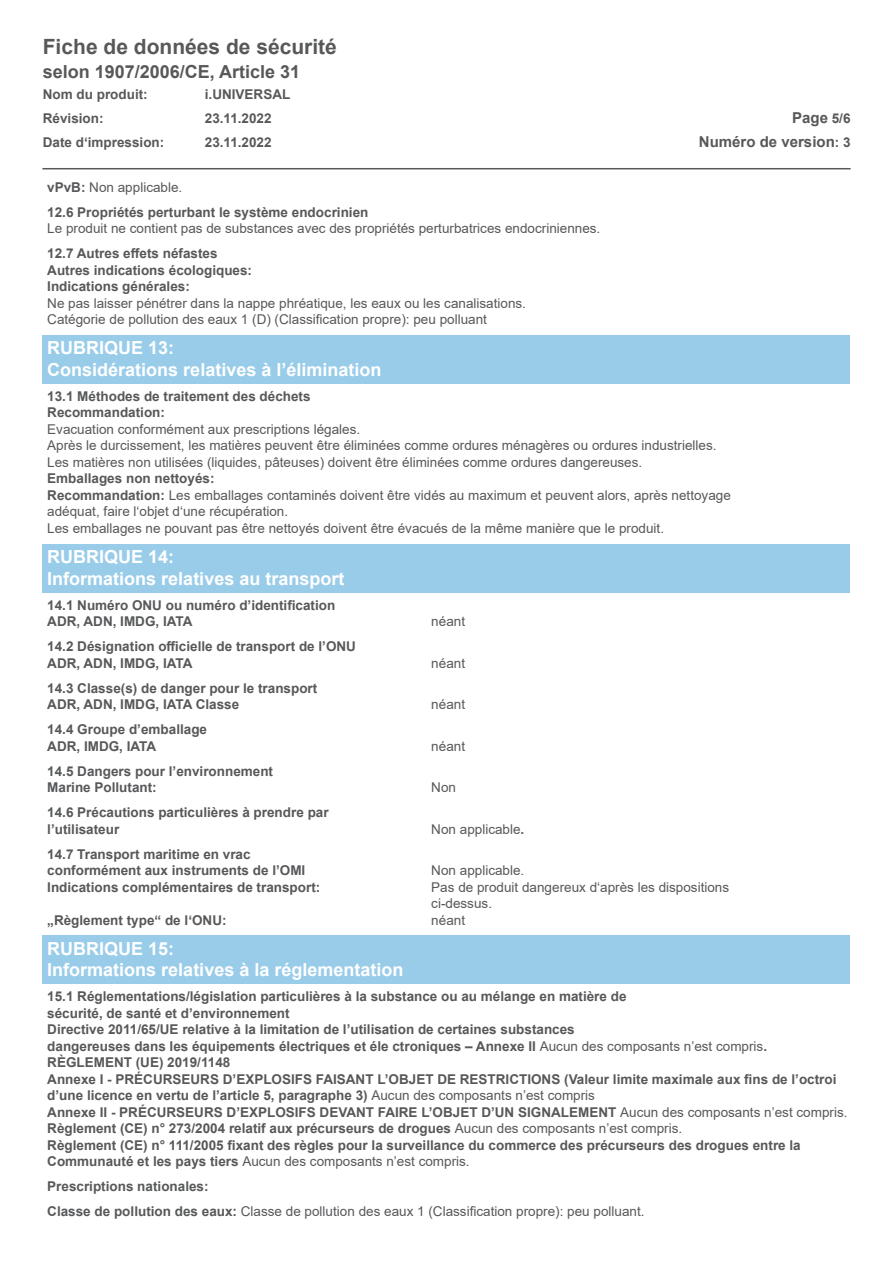
<style>
.page{position:relative;width:893px;height:1263px;background:#fff}
.page>*{position:absolute;margin:0;border:0;box-sizing:border-box;transform-origin:0 0}
.t1{font:700 21px "Arial";color:#57585a}
.t2{font:700 18px/21.6px "Arial";color:#fff}
.t3{font:700 18px "Arial";color:#57585a}
.t4{font:700 15px "Arial";color:#57585a}
.t5{font:700 13.5px/16.5px "Arial";color:#57585a}
.t6{font:13.5px/16.5px "Arial";color:#57585a}
.s1{font-size:13.5px}
.s2{font-weight:700}
.s3{font-weight:400}
</style>
<div class="page">
<hr style="left:42px;top:168px;width:809px;height:1px;background:#57585a">
<div style="left:43px;top:335px;width:807px;height:49px;background:#98cce9"></div>
<div style="left:43px;top:544px;width:807px;height:49px;background:#98cce9"></div>
<div style="left:43px;top:935px;width:807px;height:48px;background:#98cce9"></div>
<h1 class="t1" style="left:43px;top:31px;width:296px">Fiche de données de sécurité</h1>
<h2 class="t3" style="left:43px;top:59px;width:259px">selon 1907/2006/CE, Article 31</h2>
<p class="t5" style="left:43px;top:86px;width:106px">Nom du produit:</p>
<p class="t5" style="left:205px;top:86px;width:87px">i.UNIVERSAL</p>
<p class="t5" style="left:43px;top:110px;width:62px">Révision:</p>
<p class="t5" style="left:205px;top:110px;width:68px">23.11.2022</p>
<p class="t4" style="left:792px;top:107px;width:60px">Page <span class="s1">5/6</span></p>
<p class="t5" style="left:43px;top:134px;width:123px">Date d‘impression:</p>
<p class="t5" style="left:205px;top:134px;width:68px">23.11.2022</p>
<p class="t4" style="left:699px;top:131px;width:153px">Numéro de version<span class="s1">: 3</span></p>
<p class="t6" style="left:47px;top:179px;width:137px"><span class="s2">vPvB:</span> Non applicable.</p>
<p class="t6" style="left:47px;top:204px;width:555px"><span class="s2">12.6 Propriétés perturbant le système endocrinien<br></span>Le produit ne contient pas de substances avec des propriétés perturbatrices endocriniennes.</p>
<p class="t6" style="left:47px;top:245px;width:480px"><span class="s2">12.7 Autres effets néfastes<br>Autres indications écologiques:<br>Indications générales:<br></span>Ne pas laisser pénétrer dans la nappe phréatique, les eaux ou les canalisations.<br>Catégorie de pollution des eaux 1 (D) (Classification propre): peu polluant</p>
<p class="t2" style="left:47px;top:337px;width:336px">RUBRIQUE 13:<br>Considérations relatives à l’élimination</p>
<p class="t6" style="left:47px;top:388px;width:685px"><span class="s2">13.1 Méthodes de traitement des déchets<br>Recommandation:<br></span>Evacuation conformément aux prescriptions légales.<br>Après le durcissement, les matières peuvent être éliminées comme ordures ménagères ou ordures industrielles.<br>Les matières non utilisées (liquides, pâteuses) doivent être éliminées comme ordures dangereuses.<br><span class="s2">Emballages non nettoyés:<br>Recommandation:</span> Les emballages contaminés doivent être vidés au maximum et peuvent alors, après nettoyage adéquat, faire l‘objet d‘une récupération.<br>Les emballages ne pouvant pas être nettoyés doivent être évacués de la même manière que le produit.</p>
<p class="t2" style="left:47px;top:546px;width:299px">RUBRIQUE 14:<br>Informations relatives au transport</p>
<p class="t5" style="left:47px;top:597px;width:290px">14.1 Numéro ONU ou numéro d’identification<br>ADR, ADN, IMDG, IATA</p>
<p class="t6" style="left:431px;top:613px;width:35px">néant</p>
<p class="t5" style="left:47px;top:638px;width:310px">14.2 Désignation officielle de transport de l’ONU<br>ADR, ADN, IMDG, IATA</p>
<p class="t5" style="left:47px;top:680px;width:272px">14.3 Classe(s) de danger pour le transport<br>ADR, ADN, IMDG, IATA Classe</p>
<p class="t5" style="left:47px;top:721px;width:161px">14.4 Groupe d’emballage<br>ADR, IMDG, IATA</p>
<p class="t5" style="left:47px;top:763px;width:227px">14.5 Dangers pour l’environnement<br>Marine Pollutant:</p>
<p class="t5" style="left:47px;top:804px;width:283px">14.6 Précautions particulières à prendre par l’utilisateur</p>
<p class="t5" style="left:47px;top:846px;width:260px">14.7 Transport maritime en vrac conformément aux instruments de l’OMI</p>
<p class="t6" style="left:431px;top:654px;width:35px">néant</p>
<p class="t6" style="left:431px;top:696px;width:35px">néant</p>
<p class="t6" style="left:431px;top:737px;width:35px">néant</p>
<p class="t6" style="left:431px;top:779px;width:26px">Non</p>
<p class="t6" style="left:431px;top:820px;width:95px">Non applicable<span class="s2">.</span></p>
<p class="t6" style="left:431px;top:862px;width:95px">Non applicable.</p>
<p class="t5" style="left:47px;top:879px;width:275px">Indications complémentaires de transport:</p>
<p class="t6" style="left:431px;top:878px;width:299px">Pas de produit dangereux d‘après les dispositions ci-dessus.</p>
<p class="t5" style="left:47px;top:912px;width:181px">„Règlement type“ de l‘ONU:</p>
<p class="t6" style="left:431px;top:911px;width:35px">néant</p>
<p class="t2" style="left:47px;top:938px;width:358px">RUBRIQUE 15:<br>Informations relatives à la réglementation</p>
<p class="t5" style="left:47px;top:988px;width:802px">15.1 Réglementations/législation particulières à la substance ou au mélange en matière de<br>sécurité, de santé et d’environnement<br>Directive 2011/65/UE relative à la limitation de l’utilisation de certaines substances<br>dangereuses dans les équipements électriques et éle ctroniques – Annexe II <span class="s3">Aucun des composants n’est compris</span>.<br>RÈGLEMENT (UE) 2019/1148<br>Annexe I - PRÉCURSEURS D’EXPLOSIFS FAISANT L’OBJET DE RESTRICTIONS (Valeur limite maximale aux fins de l’octroi d’une licence en vertu de l’article 5, paragraphe 3) <span class="s3">Aucun des composants n’est compris<br></span>Annexe II - PRÉCURSEURS D’EXPLOSIFS DEVANT FAIRE L’OBJET D’UN SIGNALEMENT <span class="s3">Aucun des composants n’est compris.<br></span>Règlement (CE) n° 273/2004 relatif aux précurseurs de drogues <span class="s3">Aucun des composants n’est compris.<br></span>Règlement (CE) n° 111/2005 fixant des règles pour la surveillance du commerce des précurseurs des drogues entre la Communauté et les pays tiers <span class="s3">Aucun des composants n’est compris.</span></p>
<p class="t5" style="left:47px;top:1178px;width:163px">Prescriptions nationales:</p>
<p class="t6" style="left:47px;top:1203px;width:599px"><span class="s2">Classe de pollution des eaux:</span> Classe de pollution des eaux 1 (Classification propre): peu polluant.</p>
</div>
